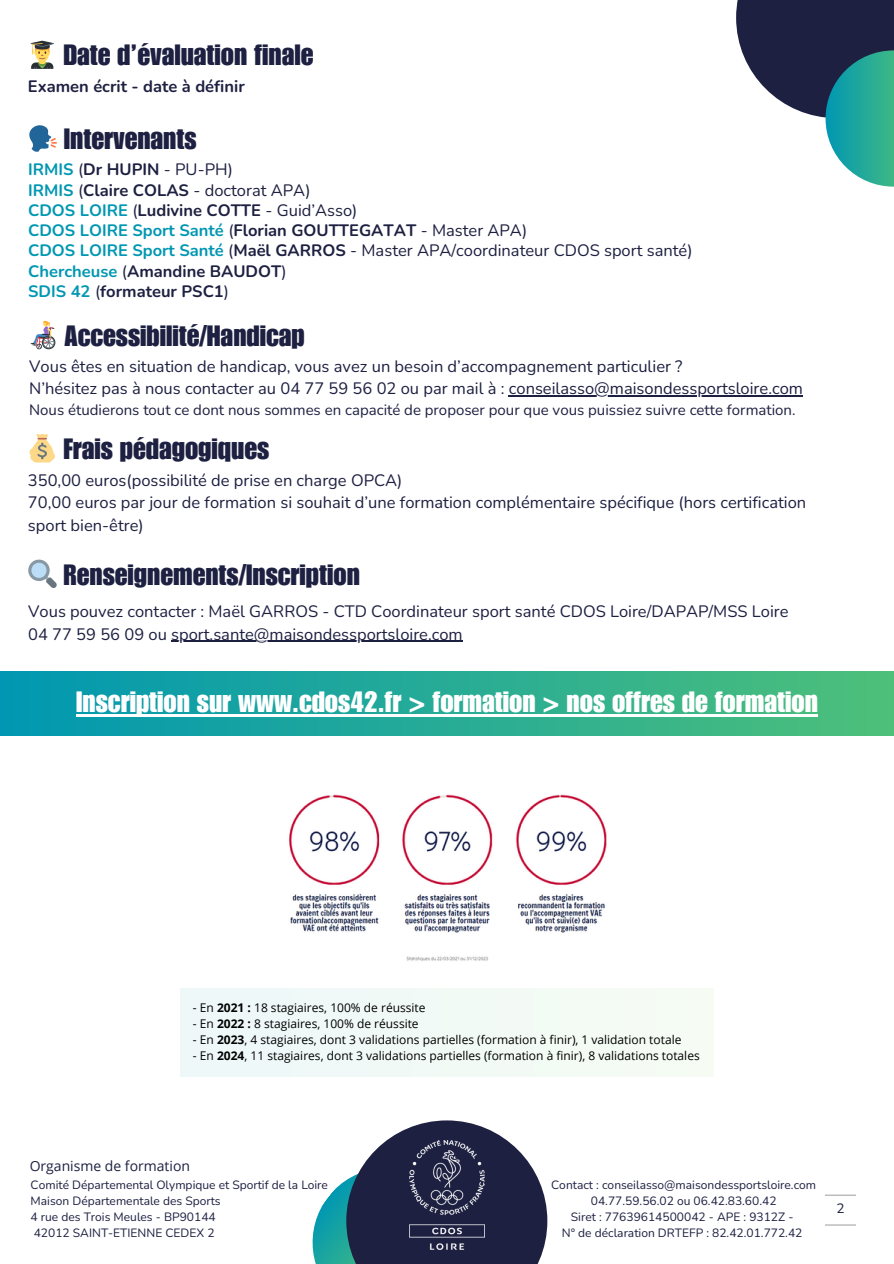
<style>
.page{position:relative;width:894px;height:1264px;background:#fff}
.page>*{position:absolute;margin:0;border:0;box-sizing:border-box;transform-origin:0 0}
.t1{font:28.5px "Impact LT Std";color:#1d2041}
.t2{font:28.5px "Impact LT Std";color:#fff}
.t3{font:16.5px/20.2px "Nunito";color:#1d2041}
.t4{font:700 16.5px "Nunito";color:#1d2041}
.t5{font:15px "Nunito";color:#1d2041}
.t6{font:13.95px "Open Sans";color:#1d2041}
.t7{font:13.5px "Nunito";color:#1d2041}
.t8{font:12px/16px "Nunito";color:#1d2041;text-align:center}
.t9{font:12px "Open Sans";color:#000}
.s1{font-weight:700;color:#0097b2}
.s2{font-weight:700}
</style>
<div class="page">
<svg style="left:736px;top:0;width:157px;height:118px;fill:#1d2041"></svg>
<svg style="left:825px;top:50px;width:68px;height:137px"></svg>
<hr style="left:508px;top:395px;width:294px;height:1px;background:#1d2041">
<svg style="left:825px;top:1194px;width:30px;height:2px"></svg>
<svg style="left:825px;top:1224px;width:30px;height:1px"></svg>
<svg style="left:312px;top:1120px;width:235px;height:143px"></svg>
<img style="left:409px;top:1140px;width:75px;height:109px">
<div style="left:0;top:671px;width:893px;height:65px;background:linear-gradient(to right,#0097b2,#4ec07a)"></div>
<hr style="left:171px;top:640px;width:291px;height:2px;background:#1d2041">
<hr style="left:76px;top:714px;width:741px;height:2px;background:#fff">
<div style="left:180px;top:988px;width:532px;height:88px;background:#f2faf6"></div>
<img style="left:289px;top:794px;width:204px;height:167px">
<img style="left:516px;top:794px;width:91px;height:139px">
<h1 class="t1" style="left:63px;top:45px;width:251px">Date d’évaluation finale</h1>
<h1 class="t4" style="left:28px;top:76px;width:218px">Examen écrit - date à définir</h1>
<h1 class="t1" style="left:64px;top:129px;width:134px">Intervenants</h1>
<h3 class="t3" style="left:28px;top:160px;width:665px"><span class="s1">IRMIS</span> (<span class="s2">Dr HUPIN</span> - PU-PH)<br><span class="s1">IRMIS</span> (<span class="s2">Claire COLAS</span> - doctorat APA)<br><span class="s1">CDOS LOIRE</span> (<span class="s2">Ludivine COTTE</span> - Guid’Asso)<br><span class="s1">CDOS LOIRE Sport Santé</span> (<span class="s2">Florian GOUTTEGATAT</span> - Master APA)<br><span class="s1">CDOS LOIRE Sport Santé</span> (<span class="s2">Maël GARROS</span> - Master APA/coordinateur CDOS sport santé)<br><span class="s1">Chercheuse</span> (<span class="s2">Amandine BAUDOT</span>)<br><span class="s1">SDIS 42</span> (<span class="s2">formateur PSC1</span>)</h3>
<h2 class="t1" style="left:65px;top:325px;width:241px">Accessibilité/Handicap</h2>
<h1 class="t3" style="left:29px;top:355px;width:775px;line-height:22.5px">Vous êtes en situation de handicap, vous avez un besoin d’accompagnement particulier ?<br>N’hésitez pas à nous contacter au 04 77 59 56 02 ou par mail à : conseilasso@maisondessportsloire.com</h1>
<h3 class="t5" style="left:29px;top:400px;width:767px">Nous étudierons tout ce dont nous sommes en capacité de proposer pour que vous puissiez suivre cette formation.</h3>
<h1 class="t1" style="left:63px;top:438px;width:207px">Frais pédagogiques</h1>
<h3 class="t3" style="left:28px;top:469px;width:779px;line-height:22.5px">350,00 euros(possibilité de prise en charge OPCA)<br>70,00 euros par jour de formation si souhait d’une formation complémentaire spécifique (hors certification sport bien-être)</h3>
<h4 class="t1" style="left:64px;top:564px;width:298px">Renseignements/Inscription</h4>
<p class="t3" style="left:28px;top:600px;width:761px;line-height:22.5px">Vous pouvez contacter : Maël GARROS - CTD Coordinateur sport santé CDOS Loire/DAPAP/MSS Loire<br>04 77 59 56 09 ou sport.sante@maisondessportsloire.com</p>
<p class="t2" style="left:76px;top:692px;width:743px">Inscription sur www.cdos42.fr &gt; formation &gt; nos offres de formation</p>
<p class="t9" style="left:193px;top:998px;width:234px">- En <span class="s2">2021 :</span> 18 stagiaires, 100% de réussite</p>
<p class="t9" style="left:193px;top:1014px;width:227px">- En <span class="s2">2022 :</span> 8 stagiaires, 100% de réussite</p>
<p class="t9" style="left:193px;top:1030px;width:490px">- En <span class="s2">2023</span>, 4 stagiaires, dont 3 validations partielles (formation à finir), 1 validation totale</p>
<p class="t9" style="left:193px;top:1046px;width:508px">- En <span class="s2">2024</span>, 11 stagiaires, dont 3 validations partielles (formation à finir), 8 validations totales</p>
<h3 class="t6" style="left:30px;top:1155px;width:162px">Organisme de formation</h3>
<p class="t8" style="left:31px;top:1176px;width:299px">Comité Départemental Olympique et Sportif de la Loire</p>
<p class="t8" style="left:31px;top:1192px;width:191px">Maison Départementale des Sports</p>
<p class="t8" style="left:31px;top:1208px;width:186px">4 rue des Trois Meules - BP90144</p>
<p class="t8" style="left:34px;top:1224px;width:182px">42012 SAINT-ETIENNE CEDEX 2</p>
<p class="t8" style="left:551px;top:1176px;width:266px">Contact : conseilasso@maisondessportsloire.com<br>04.77.59.56.02 ou 06.42.83.60.42</p>
<p class="t8" style="left:570px;top:1208px;width:224px">Siret : 77639614500042 - APE : 9312Z -</p>
<p class="t8" style="left:561px;top:1224px;width:242px">N° de déclaration DRTEFP : 82.42.01.772.42</p>
<p class="t7" style="left:836px;top:1199px;width:10px">2</p>
</div>
